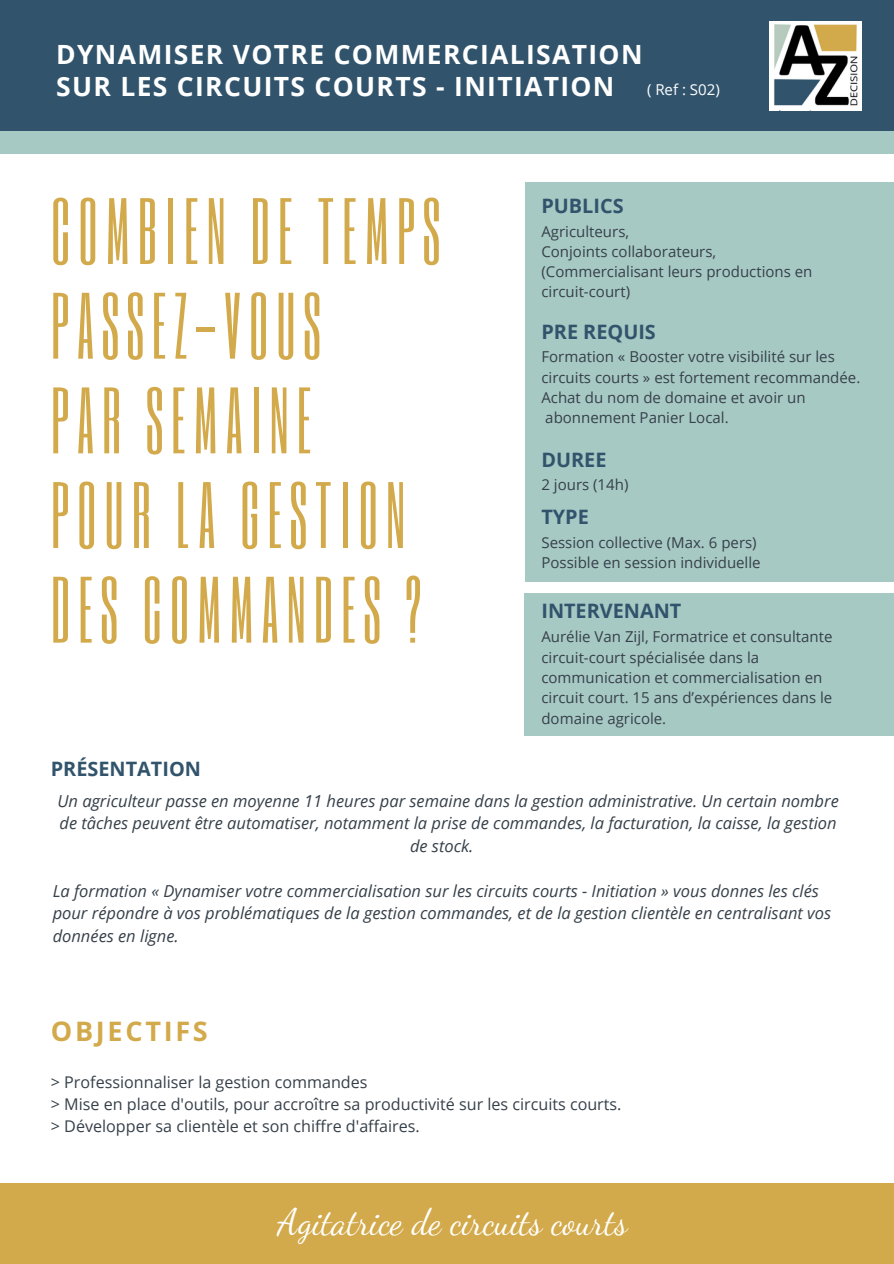
<style>
.page{position:relative;width:894px;height:1264px;background:#fff}
.page>*{position:absolute;margin:0;border:0;box-sizing:border-box;transform-origin:0 0}
.t1{font:78px/94.7px "Six Caps";letter-spacing:.1em;color:#d3aa4b}
.t2{font:36px "Dancing Script";color:#fff}
.t3{font:700 27px "Open Sans Hebrew";letter-spacing:.1em;color:#d3aa4b}
.t4{font:700 26.55px/31.5px "Open Sans";letter-spacing:.05em;color:#fff}
.t5{font:700 19.8px "Open Sans";color:#31546c}
.t6{font:italic 16.5px/22.5px "Open Sans";color:#364049}
.t7{font:16.05px/21.9px "Open Sans";color:#364049}
.t8{font:15px/20.2px "Open Sans";color:#364049}
.t9{font:15px "Open Sans";color:#fff}
</style>
<div class="page">
<div style="left:0;top:0;width:893px;height:154px;background:#a7c9c4"></div>
<div style="left:0;top:0;width:893px;height:131px;background:#31546c"></div>
<div style="left:0;top:1183px;width:893px;height:80px;background:#d3aa4b"></div>
<img style="left:769px;top:21px;width:91px;height:89px">
<div style="left:525px;top:183px;width:368px;height:399px;background:#a7c9c4"></div>
<div style="left:524px;top:593px;width:369px;height:143px;background:#a7c9c4"></div>
<h3 class="t4" style="left:56px;top:38px;width:587px">DYNAMISER VOTRE COMMERCIALISATION<br>SUR LES CIRCUITS COURTS - INITIATION</h3>
<p class="t9" style="left:646px;top:79px;width:74px">( Ref : S02)</p>
<h1 class="t1" style="left:51px;top:182px;width:390px">COMBIEN DE TEMPS<br>PASSEZ-VOUS<br>PAR SEMAINE<br>POUR LA GESTION<br>DES COMMANDES ?</h1>
<h3 class="t5" style="left:51px;top:754px;width:152px">PRÉSENTATION</h3>
<h3 class="t5" style="left:541px;top:192px;width:84px">PUBLICS</h3>
<p class="t8" style="left:541px;top:221px;width:272px">Agriculteurs,<br>Conjoints collaborateurs, (Commercialisant leurs productions en circuit-court)</p>
<h3 class="t5" style="left:541px;top:317px;width:116px">PRE REQUIS</h3>
<p class="t8" style="left:541px;top:346px;width:320px">Formation « Booster votre visibilité sur les circuits courts » est fortement recommandée.<br>Achat du nom de domaine et avoir un abonnement Panier Local.</p>
<h3 class="t5" style="left:541px;top:445px;width:67px">DUREE</h3>
<p class="t8" style="left:541px;top:474px;width:88px">2 jours (14h)</p>
<h3 class="t5" style="left:541px;top:503px;width:49px">TYPE</h3>
<p class="t8" style="left:541px;top:532px;width:221px">Session collective (Max. 6 pers)<br>Possible en session individuelle</p>
<h3 class="t5" style="left:541px;top:597px;width:141px">INTERVENANT</h3>
<p class="t8" style="left:541px;top:626px;width:292px">Aurélie Van Zijl, Formatrice et consultante circuit-court spécialisée dans la communication et commercialisation en circuit court. 15 ans d’expériences dans le domaine agricole.</p>
<p class="t6" style="left:57px;top:789px;width:782px">Un agriculteur passe en moyenne 11 heures par semaine dans la gestion administrative. Un certain nombre</p>
<p class="t6" style="left:59px;top:811px;width:778px">de tâches peuvent être automatiser, notamment la prise de commandes, la facturation, la caisse, la gestion</p>
<p class="t6" style="left:410px;top:834px;width:65px">de stock.</p>
<p class="t6" style="left:53px;top:879px;width:779px">La formation « Dynamiser votre commercialisation sur les circuits courts - Initiation » vous donnes les clés pour répondre à vos problématiques de la gestion commandes, et de la gestion clientèle en centralisant vos données en ligne.</p>
<h3 class="t3" style="left:51px;top:1012px;width:158px">OBJECTIFS</h3>
<p class="t7" style="left:51px;top:1070px;width:572px">&gt; Professionnaliser la gestion commandes<br>&gt; Mise en place d'outils, pour accroître sa productivité sur les circuits courts. &gt; Développer sa clientèle et son chiffre d'affaires.</p>
<h2 class="t2" style="left:277px;top:1200px;width:351px">Agitatrice de circuits courts</h2>
</div>
